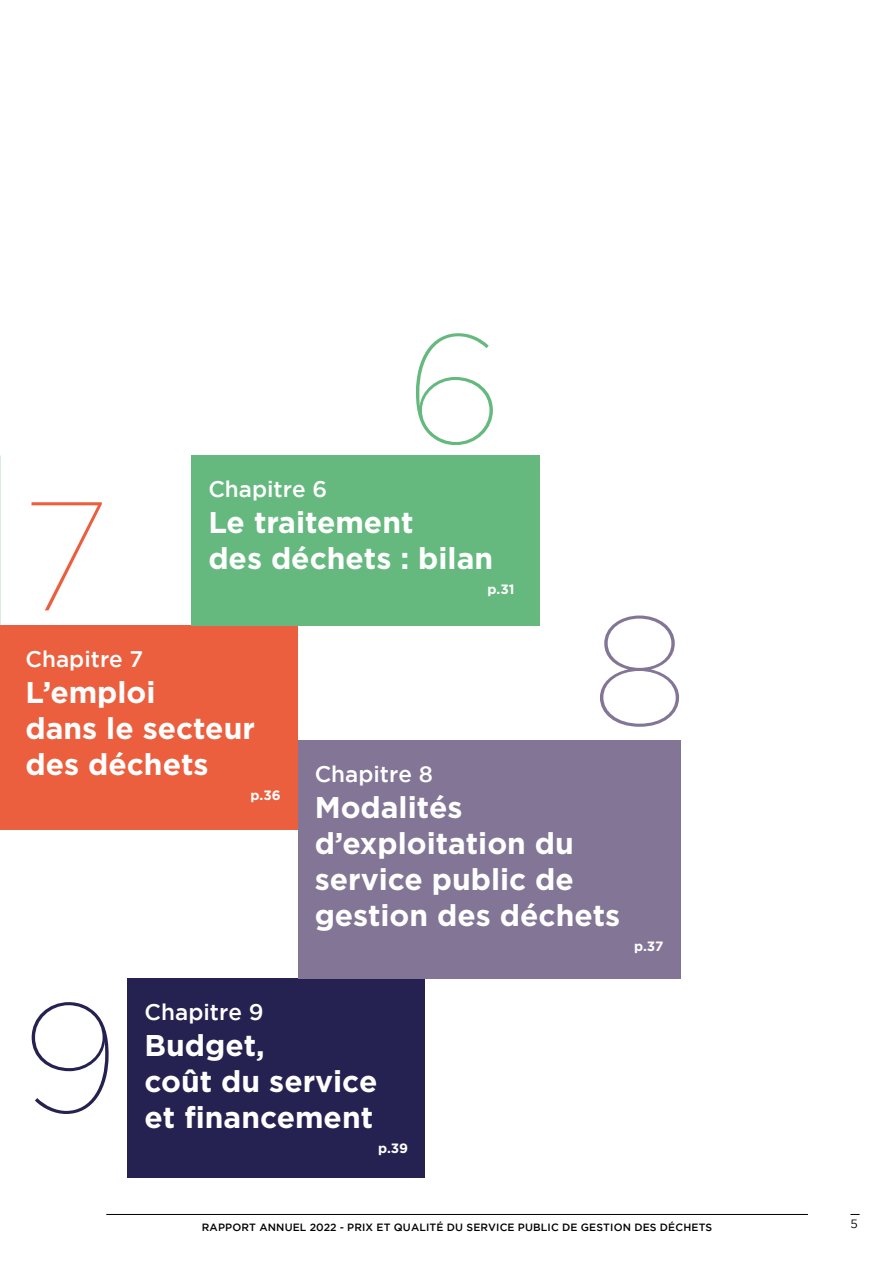
<style>
.page{position:relative;width:893px;height:1263px;background:#fff}
.page>*{position:absolute;margin:0;border:0;box-sizing:border-box;transform-origin:0 0}
.t1{font:100 154.5px "Gotham";color:#252251}
.t2{font:100 154.5px "Gotham";color:#65b97e}
.t3{font:100 154.5px "Gotham";color:#eb5f3e}
.t4{font:100 154.5px "Gotham";color:#827596}
.t5{font:700 30px/36px "Gotham";color:#fff}
.t6{font:500 22.5px "Gotham";color:#fff}
.t7{font:700 13.5px "Gotham";color:#fff}
.t8{font:12px "Gotham";color:#000}
.t9{font:500 10.5px "Gotham";letter-spacing:.015em;color:#000}
</style>
<div class="page">
<hr style="left:106px;top:1214px;width:702px;height:1px;background:#000">
<div style="left:128px;top:978px;width:297px;height:200px;background:#252251"></div>
<div style="left:0;top:625px;width:298px;height:204px;background:#eb5f3e"></div>
<div style="left:298px;top:740px;width:382px;height:238px;background:#827596"></div>
<div style="left:191px;top:455px;width:349px;height:170px;background:#65b97e"></div>
<h1 class="t3" style="left:23px;top:473px;width:84px">7</h1>
<h1 class="t2" style="left:405px;top:306px;width:98px">6</h1>
<p class="t6" style="left:208px;top:476px;width:120px">Chapitre 6</p>
<p class="t5" style="left:208px;top:504px;width:286px">Le traitement<br>des déchets : bilan</p>
<p class="t7" style="left:488px;top:581px;width:28px">p.31</p>
<p class="t6" style="left:26px;top:646px;width:119px">Chapitre 7</p>
<p class="t5" style="left:26px;top:674px;width:231px">L’emploi<br>dans le secteur des déchets</p>
<p class="t7" style="left:250px;top:787px;width:32px">p.36</p>
<h1 class="t4" style="left:591px;top:588px;width:98px">8</h1>
<p class="t6" style="left:315px;top:761px;width:120px">Chapitre 8</p>
<p class="t5" style="left:315px;top:788px;width:307px">Modalités d’exploitation du service public de gestion des déchets</p>
<p class="t7" style="left:634px;top:938px;width:31px">p.37</p>
<h1 class="t1" style="left:23px;top:975px;width:98px">9</h1>
<p class="t6" style="left:145px;top:999px;width:120px">Chapitre 9</p>
<p class="t5" style="left:145px;top:1027px;width:234px">Budget,<br>coût du service et financement</p>
<p class="t7" style="left:378px;top:1140px;width:32px">p.39</p>
<p class="t9" style="left:202px;top:1221px;width:512px">RAPPORT ANNUEL 2022 - PRIX ET QUALITÉ DU SERVICE PUBLIC DE GESTION DES DÉCHETS</p>
<p class="t8" style="left:850px;top:1217px;width:9px">5</p>
</div>
